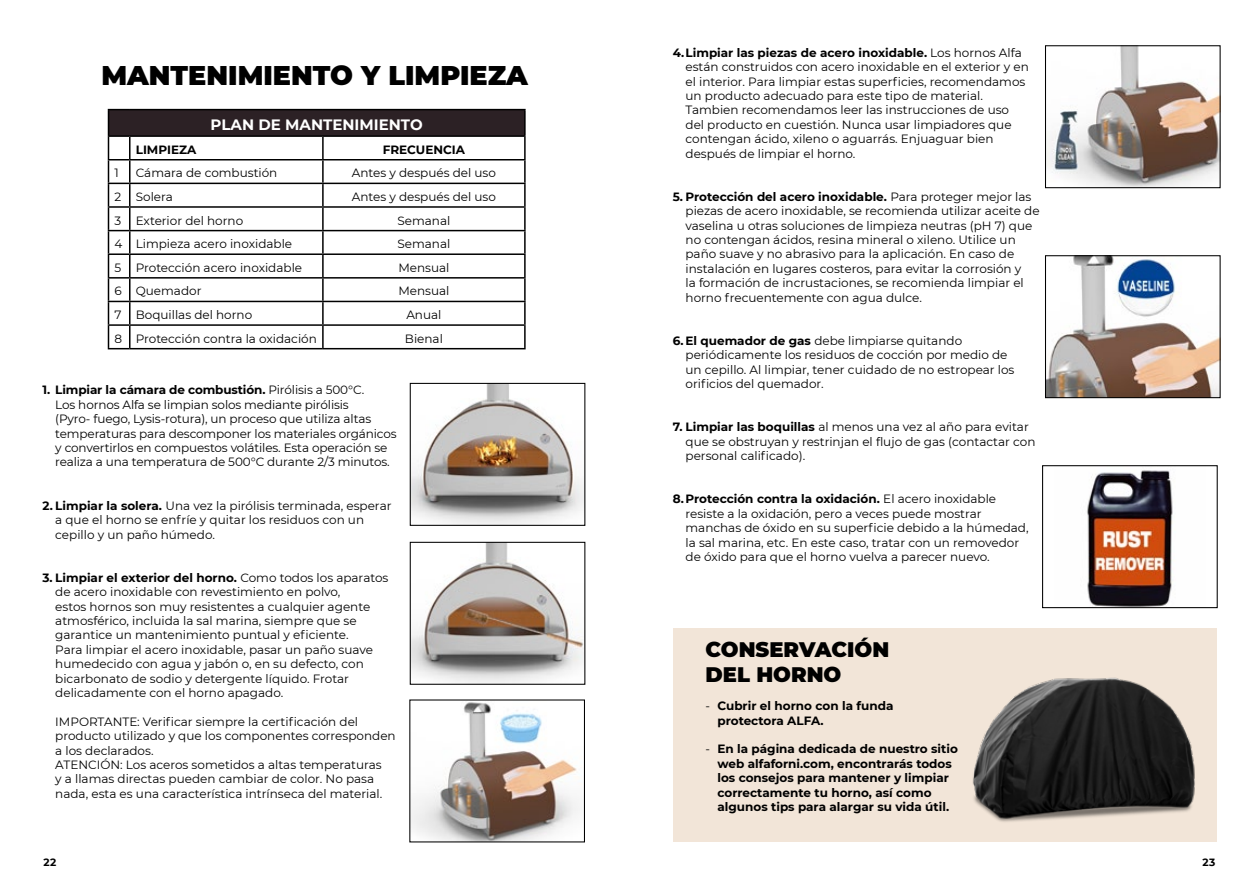
<style>
.page{position:relative;width:1259px;height:893px;background:#fff}
.page>*{position:absolute;margin:0;border:0;box-sizing:border-box;transform-origin:0 0}
.t1{font:900 27px "Montserrat";color:#000}
.t2{font:900 21px/25.2px "Montserrat";color:#000}
.t3{font:700 15px "Montserrat";color:#fff}
.t4{font:12px/14.4px "Montserrat";color:#000}
.t5{font:700 12px/14.4px "Montserrat";color:#000}
.t6{font:700 10.5px "Montserrat";color:#000}
.s1{font-weight:700}
.s2{font-weight:400}
</style>
<div class="page">
<img style="left:412px;top:385px;width:171px;height:139px">
<div style="left:410px;top:383px;width:175px;height:143px;border:1px solid #000"></div>
<img style="left:412px;top:544px;width:171px;height:139px">
<div style="left:410px;top:542px;width:175px;height:143px;border:1px solid #000"></div>
<img style="left:411px;top:702px;width:169px;height:138px">
<div style="left:673px;top:628px;width:543px;height:214px;background:#f2e5d8"></div>
<img style="left:1047px;top:47px;width:171px;height:139px">
<div style="left:1045px;top:45px;width:175px;height:143px;border:1px solid #000"></div>
<img style="left:1047px;top:257px;width:171px;height:139px">
<div style="left:1045px;top:255px;width:175px;height:143px;border:1px solid #000"></div>
<img style="left:1087px;top:470px;width:86px;height:136px">
<div style="left:1042px;top:465px;width:175px;height:143px;border:1px solid #000"></div>
<img style="left:972px;top:677px;width:223px;height:145px">
<div style="left:108px;top:110px;width:417px;height:26px;background:#2c2125"></div>
<hr style="left:130px;top:109px;width:193px;height:1px;background:#000">
<hr style="left:323px;top:109px;width:202px;height:1px;background:#000">
<hr style="left:130px;top:135px;width:193px;height:2px;background:#000">
<hr style="left:323px;top:135px;width:202px;height:2px;background:#000">
<hr style="left:322px;top:137px;width:2px;height:22px;background:#000">
<hr style="left:130px;top:159px;width:193px;height:1px;background:#000">
<hr style="left:323px;top:159px;width:202px;height:1px;background:#000">
<hr style="left:322px;top:160px;width:2px;height:23px;background:#000">
<hr style="left:130px;top:183px;width:193px;height:1px;background:#000">
<hr style="left:323px;top:183px;width:202px;height:1px;background:#000">
<hr style="left:322px;top:184px;width:2px;height:22px;background:#000">
<hr style="left:130px;top:206px;width:193px;height:2px;background:#000">
<hr style="left:323px;top:206px;width:202px;height:2px;background:#000">
<hr style="left:322px;top:208px;width:2px;height:22px;background:#000">
<hr style="left:130px;top:230px;width:193px;height:1px;background:#000">
<hr style="left:323px;top:230px;width:202px;height:1px;background:#000">
<hr style="left:322px;top:231px;width:2px;height:22px;background:#000">
<hr style="left:130px;top:253px;width:193px;height:2px;background:#000">
<hr style="left:323px;top:253px;width:202px;height:2px;background:#000">
<hr style="left:322px;top:255px;width:2px;height:22px;background:#000">
<hr style="left:130px;top:277px;width:193px;height:2px;background:#000">
<hr style="left:323px;top:277px;width:202px;height:2px;background:#000">
<hr style="left:322px;top:279px;width:2px;height:22px;background:#000">
<hr style="left:130px;top:301px;width:193px;height:1px;background:#000">
<hr style="left:323px;top:301px;width:202px;height:1px;background:#000">
<hr style="left:322px;top:302px;width:2px;height:22px;background:#000">
<hr style="left:130px;top:324px;width:193px;height:2px;background:#000">
<hr style="left:323px;top:324px;width:202px;height:2px;background:#000">
<hr style="left:322px;top:326px;width:2px;height:22px;background:#000">
<svg style="left:524px;top:110px;width:1px;height:238px"></svg>
<svg style="left:108px;top:109px;width:22px;height:240px"></svg>
<hr style="left:130px;top:348px;width:193px;height:1px;background:#000">
<hr style="left:323px;top:348px;width:202px;height:1px;background:#000">
<h1 class="t1" style="left:101px;top:55px;width:428px">MANTENIMIENTO Y LIMPIEZA</h1>
<p class="t3" style="left:211px;top:114px;width:214px">PLAN DE MANTENIMIENTO</p>
<p class="t5" style="left:136px;top:142px;width:62px">LIMPIEZA</p>
<p class="t5" style="left:383px;top:142px;width:84px">FRECUENCIA</p>
<p class="t4" style="left:114px;top:165px;width:6px">1</p>
<p class="t4" style="left:136px;top:165px;width:143px">Cámara de combustión</p>
<p class="t4" style="left:352px;top:165px;width:146px">Antes y después del uso</p>
<p class="t4" style="left:114px;top:189px;width:60px">2 Solera</p>
<p class="t4" style="left:352px;top:189px;width:146px">Antes y después del uso</p>
<p class="t4" style="left:114px;top:213px;width:130px">3 Exterior del horno</p>
<p class="t4" style="left:397px;top:213px;width:54px">Semanal</p>
<p class="t4" style="left:114px;top:236px;width:179px">4 Limpieza acero inoxidable</p>
<p class="t4" style="left:397px;top:236px;width:54px">Semanal</p>
<p class="t4" style="left:114px;top:260px;width:189px">5 Protección acero inoxidable</p>
<p class="t4" style="left:398px;top:260px;width:53px">Mensual</p>
<p class="t4" style="left:114px;top:284px;width:88px">6 Quemador</p>
<p class="t4" style="left:398px;top:284px;width:53px">Mensual</p>
<p class="t4" style="left:114px;top:307px;width:139px">7 Boquillas del horno</p>
<p class="t4" style="left:406px;top:307px;width:37px">Anual</p>
<p class="t4" style="left:115px;top:331px;width:204px">8 Protección contra la oxidación</p>
<p class="t4" style="left:405px;top:331px;width:39px">Bienal</p>
<p class="t4" style="left:55px;top:383px;width:343px;text-indent:-13px"><span class="s1">1. Limpiar la cámara de combustión.</span> Pirólisis a 500°C.<br>Los hornos Alfa se limpian solos mediante pirólisis<br>(Pyro- fuego, Lysis-rotura), un proceso que utiliza altas temperaturas para descomponer los materiales orgánicos y convertirlos en compuestos volátiles. Esta operación se realiza a una temperatura de 500°C durante 2/3 minutos.</p>
<p class="t4" style="left:55px;top:498px;width:338px;text-indent:-13px"><span class="s1">2. Limpiar la solera.</span> Una vez la pirólisis terminada, esperar a que el horno se enfríe y quitar los residuos con un cepillo y un paño húmedo.</p>
<p class="t4" style="left:55px;top:570px;width:335px;text-indent:-13px"><span class="s1">3. Limpiar el exterior del horno.</span> Como todos los aparatos de acero inoxidable con revestimiento en polvo,<br>estos hornos son muy resistentes a cualquier agente atmosférico, incluida la sal marina, siempre que se garantice un mantenimiento puntual y eficiente.<br>Para limpiar el acero inoxidable, pasar un paño suave humedecido con agua y jabón o, en su defecto, con bicarbonato de sodio y detergente líquido. Frotar delicadamente con el horno apagado.</p>
<p class="t4" style="left:55px;top:714px;width:342px">IMPORTANTE: Verificar siempre la certificación del producto utilizado y que los componentes corresponden a los declarados.<br>ATENCIÓN: Los aceros sometidos a altas temperaturas<br>y a llamas directas pueden cambiar de color. No pasa nada, esta es una característica intrínseca del material.</p>
<p class="t4" style="left:685px;top:45px;width:345px;text-indent:-13px"><span class="s1">4.Limpiar las piezas de acero inoxidable.</span> Los hornos Alfa están construidos con acero inoxidable en el exterior y en el interior. Para limpiar estas superficies, recomendamos un producto adecuado para este tipo de material.<br>Tambien recomendamos leer las instrucciones de uso del producto en cuestión. Nunca usar limpiadores que contengan ácido, xileno o aguarrás. Enjuaguar bien después de limpiar el horno.</p>
<p class="t4" style="left:685px;top:189px;width:355px;text-indent:-13px"><span class="s1">5. Protección del acero inoxidable.</span> Para proteger mejor las piezas de acero inoxidable, se recomienda utilizar aceite de vaselina u otras soluciones de limpieza neutras (pH 7) que no contengan ácidos, resina mineral o xileno. Utilice un paño suave y no abrasivo para la aplicación. En caso de instalación en lugares costeros, para evitar la corrosión y<br>la formación de incrustaciones, se recomienda limpiar el horno frecuentemente con agua dulce.</p>
<p class="t4" style="left:685px;top:333px;width:330px;text-indent:-13px"><span class="s1">6.El quemador de gas</span> debe limpiarse quitando periódicamente los residuos de cocción por medio de un cepillo. Al limpiar, tener cuidado de no estropear los orificios del quemador.</p>
<p class="t4" style="left:685px;top:419px;width:351px;text-indent:-13px"><span class="s1">7. Limpiar las boquillas</span> al menos una vez al año para evitar que se obstruyan y restrinjan el flujo de gas (contactar con personal calificado).</p>
<p class="t4" style="left:685px;top:491px;width:345px;text-indent:-13px"><span class="s1">8.Protección contra la oxidación.</span> El acero inoxidable resiste a la oxidación, pero a veces puede mostrar manchas de óxido en su superficie debido a la húmedad, la sal marina, etc. En este caso, tratar con un removedor de óxido para que el horno vuelva a parecer nuevo.</p>
<h2 class="t2" style="left:705px;top:635px;width:185px">CONSERVACIÓN<br>DEL HORNO</h2>
<p class="t5" style="left:717px;top:698px;width:177px;text-indent:-12px"><span class="s2">-</span> Cubrir el horno con la funda protectora ALFA.</p>
<p class="t5" style="left:717px;top:741px;width:242px;text-indent:-12px"><span class="s2">-</span> En la página dedicada de nuestro sitio web alfaforni.com, encontrarás todos los consejos para mantener y limpiar correctamente tu horno, así como algunos tips para alargar su vida útil.</p>
<p class="t6" style="left:43px;top:854px;width:14px">22</p>
<p class="t6" style="left:1202px;top:854px;width:15px">23</p>
</div>
